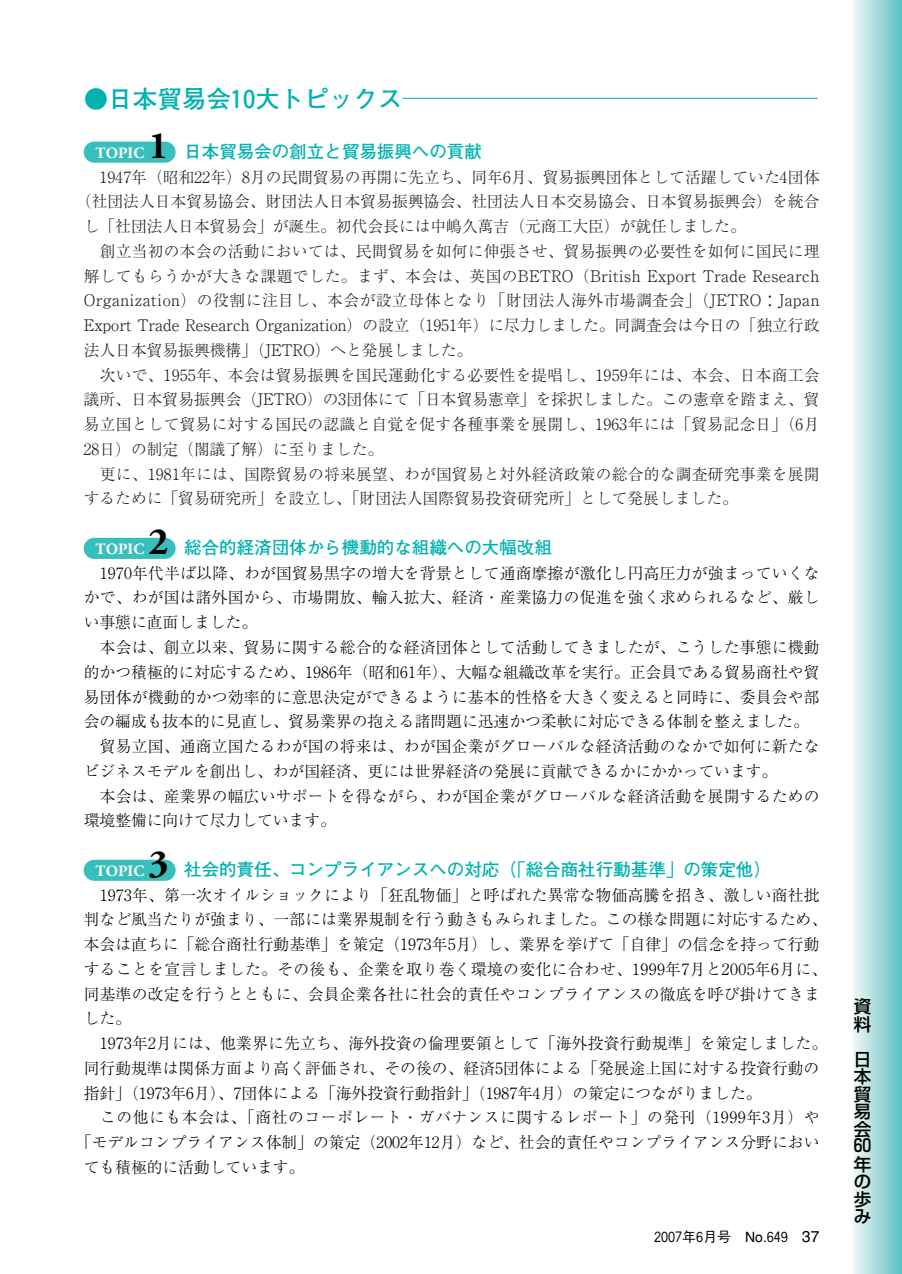
<style>
.page{position:relative;width:902px;height:1274px;background:#fff}
.page>*{position:absolute;margin:0;border:0;box-sizing:border-box;transform-origin:0 0}
.t1{font:700 25.38px "Futo Go B101";color:#00b2b0}
.t2{font:700 17.5px "Futo Go B101";color:#00b2b0}
.t3{font:500 17.5px/17.5px "Shin Go";color:#000;text-align:justify}
.t4{font:500 17.5px "Shingo Num";color:#000}
.t5{font:300 15.75px/24.7px "Ryumin";letter-spacing:.015em;color:#000}
.t6{font:300 15.75px "Ryumin";letter-spacing:.005em;color:#231f20}
.t7{font:15.75px "Rm Alpha";color:#231f20}
.t8{font:15.75px "Rm Alpha";letter-spacing:.02em;color:#231f20}
.t9{font:300 15.75px "Ryumin";letter-spacing:.03em;color:#231f20}
.t10{font:300 15.75px "Ryumin";letter-spacing:.035em;color:#000}
.t11{font:700 15.75px "Adobe Garamond";color:#fff}
.t12{font:14px "Gothic Num";color:#000}
.s1{font-size:24.5px}
.s2{font-family:"Futogo Num";font-weight:400;font-size:24.5px}
.s3{font-family:"Adobe Garamond";font-size:38.5px;color:#000}
.s4{font-family:"Ryumin Num";font-weight:400}
.s5{font-family:"Ryumin";font-weight:300}
.s6{font-family:"Rm Alpha";font-weight:400}
.s7{font-family:"Ryumin Num"}
.s8{font-family:"Gothic BBB";font-weight:500}
.s9{font-family:"Helvetica";font-size:15.75px}
</style>
<div class="page">
<div style="left:84px;top:142px;width:91px;height:21px;background:#37bfbe;border-radius:11px"></div>
<div style="left:84px;top:538px;width:91px;height:21px;background:#37bfbe;border-radius:11px"></div>
<div style="left:84px;top:860px;width:91px;height:21px;background:#37bfbe;border-radius:11px"></div>
<div style="left:853px;top:0;width:48px;height:1274px;background:linear-gradient(to right,#f1f6f6,#5fc3c3)"></div>
<h1 class="t1" style="left:84px;top:89px;width:735px"><span class="s1">●日本貿易会</span><span class="s2">10</span><span class="s1">大トピックス</span>─────────────────</h1>
<p class="t11" style="left:95px;top:146px;width:50px">TOPIC</p>
<p class="t2" style="left:148px;top:145px;width:335px"><span class="s3">1</span> 日本貿易会の創立と貿易振興への貢献</p>
<p class="t6" style="left:99px;top:171px;width:721px"><span class="s4">1947</span>年（昭和<span class="s4">22</span>年）<span class="s4">8</span>月の民間貿易の再開に先立ち、同年<span class="s4">6</span>月、貿易振興団体として活躍していた<span class="s4">4</span>団体</p>
<p class="t6" style="left:76px;top:196px;width:745px">（社団法人日本貿易協会、財団法人日本貿易振興協会、社団法人日本交易協会、日本貿易振興会）を統合</p>
<p class="t6" style="left:84px;top:221px;width:663px">し「社団法人日本貿易会」が誕生。初代会長には中嶋久萬吉（元商工大臣）が就任しました。</p>
<p class="t6" style="left:100px;top:245px;width:721px">創立当初の本会の活動においては、民間貿易を如何に伸張させ、貿易振興の必要性を如何に国民に理</p>
<p class="t8" style="left:84px;top:270px;width:737px"><span class="s5">解してもらうかが大きな課題でした。まず、本会は、英国の</span>BETRO<span class="s5">（</span>British Export Trade Research</p>
<p class="t9" style="left:84px;top:295px;width:737px"><span class="s6">Organization</span>）の役割に注目し、本会が設立母体となり「財団法人海外市場調査会」（<span class="s6">JETRO</span>：<span class="s6">Japan</span></p>
<p class="t7" style="left:84px;top:319px;width:737px">Export Trade Research Organization<span class="s5">）の設立（</span><span class="s7">1951</span><span class="s5">年）に尽力しました。同調査会は今日の「独立行政</span></p>
<p class="t6" style="left:84px;top:344px;width:390px">法人日本貿易振興機構」（<span class="s6">JETRO</span>）へと発展しました。</p>
<p class="t6" style="left:100px;top:369px;width:721px">次いで、<span class="s4">1955</span>年、本会は貿易振興を国民運動化する必要性を提唱し、<span class="s4">1959</span>年には、本会、日本商工会</p>
<p class="t6" style="left:84px;top:394px;width:737px">議所、日本貿易振興会（<span class="s6">JETRO</span>）の<span class="s4">3</span>団体にて「日本貿易憲章」を採択しました。この憲章を踏まえ、貿</p>
<p class="t6" style="left:84px;top:419px;width:737px">易立国として貿易に対する国民の認識と自覚を促す各種事業を展開し、<span class="s4">1963</span>年には「貿易記念日」（<span class="s4">6</span>月</p>
<p class="t6" style="left:84px;top:444px;width:301px"><span class="s4">28</span>日）の制定（閣議了解）に至りました。</p>
<p class="t6" style="left:100px;top:468px;width:721px">更に、<span class="s4">1981</span>年には、国際貿易の将来展望、わが国貿易と対外経済政策の総合的な調査研究事業を展開</p>
<p class="t6" style="left:84px;top:493px;width:655px">するために「貿易研究所」を設立し、「財団法人国際貿易投資研究所」として発展しました。</p>
<p class="t11" style="left:95px;top:543px;width:50px">TOPIC</p>
<p class="t2" style="left:148px;top:541px;width:405px"><span class="s3">2</span> 総合的経済団体から機動的な組織への大幅改組</p>
<p class="t5" style="left:84px;top:563px;width:737px;text-align:justify;text-indent:16px"><span class="s4">1970</span>年代半ば以降、わが国貿易黒字の増大を背景として通商摩擦が激化し円高圧力が強まっていくなかで、わが国は諸外国から、市場開放、輸入拡大、経済・産業協力の促進を強く求められるなど、厳しい事態に直面しました。</p>
<p class="t5" style="left:100px;top:637px;width:721px">本会は、創立以来、貿易に関する総合的な経済団体として活動してきましたが、こうした事態に機動</p>
<p class="t5" style="left:84px;top:662px;width:737px">的かつ積極的に対応するため、<span class="s4">1986</span>年（昭和<span class="s4">61</span>年）、大幅な組織改革を実行。正会員である貿易商社や貿</p>
<p class="t5" style="left:84px;top:686px;width:737px">易団体が機動的かつ効率的に意思決定ができるように基本的性格を大きく変えると同時に、委員会や部</p>
<p class="t5" style="left:84px;top:711px;width:726px">会の編成も抜本的に見直し、貿易業界の抱える諸問題に迅速かつ柔軟に対応できる体制を整えました。</p>
<p class="t5" style="left:100px;top:736px;width:721px">貿易立国、通商立国たるわが国の将来は、わが国企業がグローバルな経済活動のなかで如何に新たな</p>
<p class="t5" style="left:84px;top:761px;width:694px">ビジネスモデルを創出し、わが国経済、更には世界経済の発展に貢献できるかにかかっています。</p>
<p class="t5" style="left:100px;top:785px;width:721px">本会は、産業界の幅広いサポートを得ながら、わが国企業がグローバルな経済活動を展開するための</p>
<p class="t5" style="left:84px;top:810px;width:253px">環境整備に向けて尽力しています。</p>
<p class="t11" style="left:95px;top:865px;width:50px">TOPIC</p>
<p class="t2" style="left:148px;top:863px;width:624px"><span class="s3">3</span> 社会的責任、コンプライアンスへの対応（「総合商社行動基準」の策定他）</p>
<p class="t5" style="left:84px;top:885px;width:745px;text-indent:16px"><span class="s4">1973</span>年、第一次オイルショックにより「狂乱物価」と呼ばれた異常な物価高騰を招き、激しい商社批判など風当たりが強まり、一部には業界規制を行う動きもみられました。この様な問題に対応するため、本会は直ちに「総合商社行動基準」を策定（<span class="s4">1973</span>年<span class="s4">5</span>月）し、業界を挙げて「自律」の信念を持って行動することを宣言しました。その後も、企業を取り巻く環境の変化に合わせ、<span class="s4">1999</span>年<span class="s4">7</span>月と<span class="s4">2005</span>年<span class="s4">6</span>月に、同基準の改定を行うとともに、会員企業各社に社会的責任やコンプライアンスの徹底を呼び掛けてきました。</p>
<p class="t5" style="left:84px;top:1033px;width:745px;text-indent:16px"><span class="s4">1973</span>年<span class="s4">2</span>月には、他業界に先立ち、海外投資の倫理要領として「海外投資行動規準」を策定しました。同行動規準は関係方面より高く評価され、その後の、経済<span class="s4">5</span>団体による「発展途上国に対する投資行動の指針」（<span class="s4">1973</span>年<span class="s4">6</span>月）、<span class="s4">7</span>団体による「海外投資行動指針」（<span class="s4">1987</span>年<span class="s4">4</span>月）の策定につながりました。</p>
<p class="t10" style="left:100px;top:1112px;width:720px">この他にも本会は、「商社のコーポレート・ガバナンスに関するレポート」の発刊（<span class="s4">1999</span>年<span class="s4">3</span>月）や</p>
<p class="t5" style="left:76px;top:1132px;width:744px">「モデルコンプライアンス体制」の策定（<span class="s4">2002</span>年<span class="s4">12</span>月）など、社会的責任やコンプライアンス分野におい</p>
<p class="t5" style="left:84px;top:1157px;width:222px">ても積極的に活動しています。</p>
<p class="t12" style="left:654px;top:1230px;width:167px">2007<span class="s8">年</span>6<span class="s8">月号　No.</span>649 <span class="s9">37</span></p>
<p class="t3" style="left:853px;top:1000px;width:19px">資料</p>
<p class="t3" style="left:853px;top:1052px;width:19px">日本貿易会</p>
<p class="t4" style="left:853px;top:1136px;width:19px">60</p>
<p class="t3" style="left:853px;top:1157px;width:19px">年の歩み</p>
</div>
